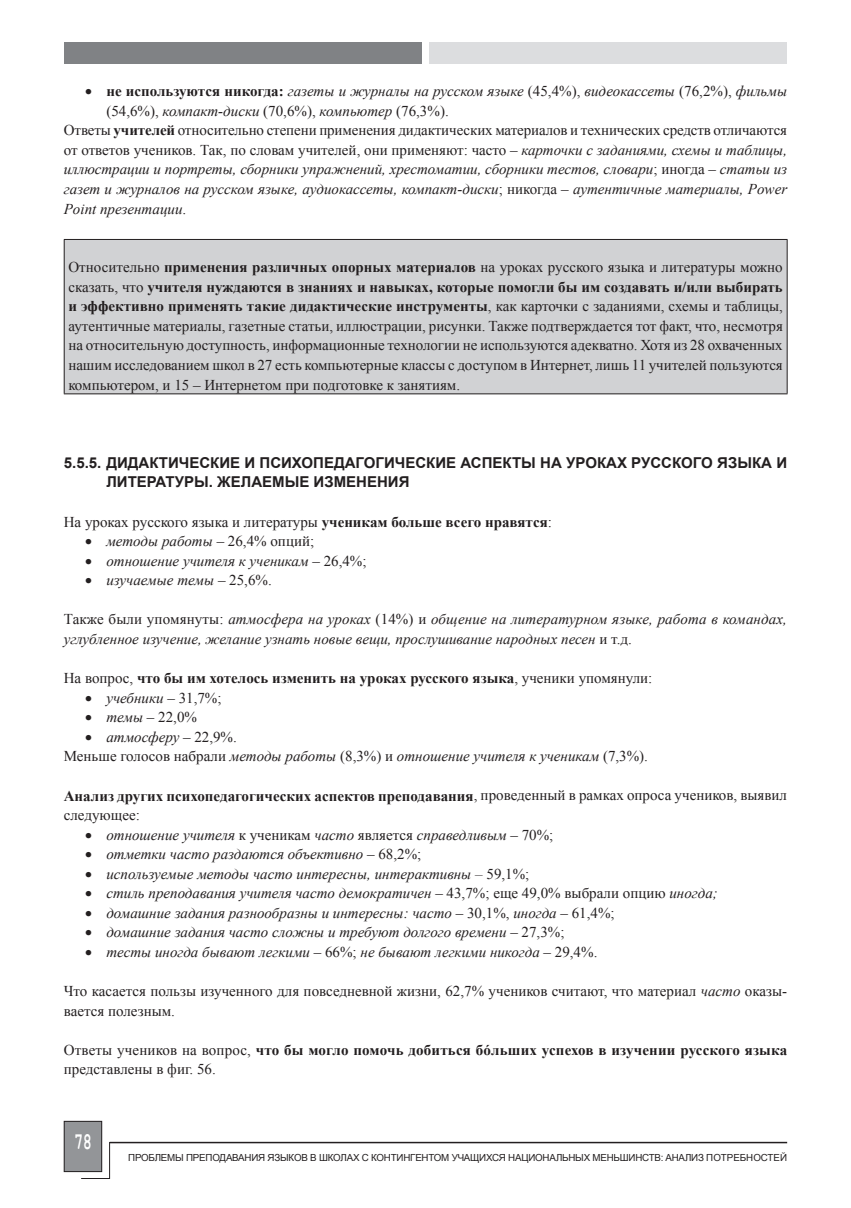
<style>
.page{position:relative;width:851px;height:1208px;background:#fff}
.page>*{position:absolute;margin:0;border:0;box-sizing:border-box;transform-origin:0 0}
.t1{font:700 24px "Courier New";color:#fff;scale:.6 1}
.t2{font:italic 15px/19.5px "Times New Roman";color:#231f20}
.t3{font:15px/19.5px "Times New Roman";color:#231f20;text-align:justify}
.t4{font:700 15px/19.5px "Times New Roman";color:#231f20}
.t5{font:700 15px/19.5px "Arial";color:#231f20}
.t6{font:9.75px "Arial";letter-spacing:-.02em;color:#231f20}
.s1{font-weight:700;font-style:normal}
.s2{font-style:normal}
.s3{font-style:italic}
.s4{font-weight:700}
.s5{font-weight:400}
</style>
<div class="page">
<div style="left:64px;top:1121px;width:38px;height:50px;background:#939598"></div>
<div style="left:64px;top:1121px;width:38px;height:51px;border:1px solid #231f20"></div>
<hr style="left:110px;top:1141px;width:677px;height:2px;background:#231f20">
<svg style="left:81px;top:1178px;width:29px;height:1px"></svg>
<hr style="left:109px;top:1142px;width:1px;height:36px;background:#231f20">
<div style="left:430px;top:42px;width:356px;height:21px;background:#dcdddf"></div>
<div style="left:64px;top:42px;width:357px;height:21px;background:#808285"></div>
<div style="left:64px;top:239px;width:723px;height:155px;background:#d1d2d4"></div>
<hr style="left:64px;top:239px;width:723px;height:1px;background:#231f20">
<hr style="left:64px;top:240px;width:1px;height:153px;background:#231f20">
<hr style="left:786px;top:240px;width:1px;height:153px;background:#231f20">
<hr style="left:64px;top:393px;width:723px;height:1px;background:#231f20">
<p class="t2" style="left:85px;top:81px;width:703px">• <span class="s1">не используются никогда:</span> газеты и журналы на русском языке <span class="s2">(45,4%),</span> видеокассеты <span class="s2">(76,2%),</span> фильмы</p>
<p class="t3" style="left:106px;top:101px;width:344px">(54,6%), <span class="s3">компакт-диски</span> (70,6%), <span class="s3">компьютер</span> (76,3%).</p>
<p class="t3" style="left:64px;top:120px;width:724px">Ответы <span class="s4">учителей</span> относительно степени применения дидактических материалов и технических средств отличаются</p>
<p class="t3" style="left:64px;top:140px;width:724px">от ответов учеников. Так, по словам учителей, они применяют: часто – <span class="s3">карточки с заданиями, схемы и таблицы,</span></p>
<p class="t2" style="left:64px;top:159px;width:724px">иллюстрации и портреты, сборники упражнений, хрестоматии, сборники тестов, словари<span class="s2">; иногда –</span> статьи из</p>
<p class="t2" style="left:64px;top:179px;width:724px">газет и журналов на русском языке, аудиокассеты, компакт-диски<span class="s2">; никогда –</span> аутентичные материалы, Power</p>
<p class="t2" style="left:64px;top:198px;width:124px">Point презентации<span class="s2">.</span></p>
<p class="t3" style="left:68px;top:257px;width:715px">Относительно <span class="s4">применения различных опорных материалов</span> на уроках русского языка и литературы можно сказать, что <span class="s4">учителя нуждаются в знаниях и навыках, которые помогли бы им создавать и/или выбирать и эффективно применять такие дидактические инструменты</span>, как карточки с заданиями, схемы и таблицы, аутентичные материалы, газетные статьи, иллюстрации, рисунки. Также подтверждается тот факт, что, несмотря на относительную доступность, информационные технологии не используются адекватно. Хотя из 28 охваченных нашим исследованием школ в 27 есть компьютерные классы с доступом в Интернет, лишь 11 учителей пользуются компьютером, и 15 – Интернетом при подготовке к занятиям.</p>
<p class="t5" style="left:106px;top:453px;width:682px;text-indent:-43px">5.5.5. Дидактические и психопедагогические аспекты на уроках русского языка и литературы. желаемые изменения</p>
<p class="t3" style="left:64px;top:511px;width:489px">На уроках русского языка и литературы <span class="s4">ученикам больше всего нравятся</span>:</p>
<p class="t2" style="left:85px;top:531px;width:231px">• методы работы <span class="s2">– 26,4% опций;</span></p>
<p class="t2" style="left:85px;top:550px;width:283px">• отношение учителя к ученикам <span class="s2">– 26,4%;</span></p>
<p class="t2" style="left:85px;top:570px;width:188px">• изучаемые темы <span class="s2">– 25,6%.</span></p>
<p class="t2" style="left:64px;top:609px;width:724px"><span class="s2">Также были упомянуты:</span> атмосфера на уроках <span class="s2">(14%) и</span> общение на литературном языке, работа в командах, углубленное изучение, желание узнать новые вещи, прослушивание народных песен <span class="s2">и т.д.</span></p>
<p class="t4" style="left:64px;top:668px;width:590px"><span class="s5">На вопрос,</span> что бы им хотелось изменить на уроках русского языка<span class="s5">, ученики упомянули:</span></p>
<p class="t2" style="left:85px;top:687px;width:138px">• учебники <span class="s2">– 31,7%;</span></p>
<p class="t3" style="left:85px;top:707px;width:113px">• <span class="s3">темы</span> – 22,0%</p>
<p class="t2" style="left:64px;top:726px;width:585px;text-indent:21px">• атмосферу <span class="s2">– 22,9%.<br>Меньше голосов набрали</span> методы работы <span class="s2">(8,3%) и</span> отношение учителя к ученикам <span class="s2">(7,3%).</span></p>
<p class="t4" style="left:64px;top:785px;width:724px">Анализ других психопедагогических аспектов преподавания<span class="s5">, проведенный в рамках опроса учеников, выявил следующее:</span></p>
<p class="t2" style="left:85px;top:824px;width:470px">• отношение учителя <span class="s2">к ученикам</span> часто <span class="s2">является</span> справедливым <span class="s2">– 70%;</span></p>
<p class="t2" style="left:85px;top:844px;width:338px">• отметки часто раздаются объективно <span class="s2">– 68,2%;</span></p>
<p class="t2" style="left:85px;top:863px;width:446px">• используемые методы часто интересны, интерактивны – <span class="s2">59,1%;</span></p>
<p class="t2" style="left:85px;top:883px;width:634px">• стиль преподавания учителя часто демократичен <span class="s2">– 43,7%; еще 49,0% выбрали опцию</span> иногда;</p>
<p class="t2" style="left:85px;top:902px;width:531px">• домашние задания разнообразны и интересны: часто <span class="s2">– 30,1%,</span> иногда <span class="s2">– 61,4%;</span></p>
<p class="t2" style="left:85px;top:922px;width:481px">• домашние задания часто сложны и требуют долгого времени <span class="s2">– 27,3%;</span></p>
<p class="t2" style="left:85px;top:942px;width:513px">• тесты иногда бывают легкими <span class="s2">– 66%;</span> не бывают легкими никогда <span class="s2">– 29,4%.</span></p>
<p class="t3" style="left:64px;top:981px;width:724px">Что касается пользы изученного для повседневной жизни, 62,7% учеников считают, что материал <span class="s3">часто</span> оказы&shy;вается полезным.</p>
<p class="t4" style="left:64px;top:1039px;width:724px"><span class="s5">Ответы учеников на вопрос,</span> что бы могло помочь добиться бóльших успехов в изучении русского языка <span class="s5">представлены в фиг. 56.</span></p>
<h1 class="t1" style="left:75px;top:1127px;width:14px">78</h1>
<p class="t6" style="left:128px;top:1150px;width:660px">П роблемы преподавания языков в школах с контингентом учащихся национальных меньшинств: Aнализ потребностей</p>
</div>
